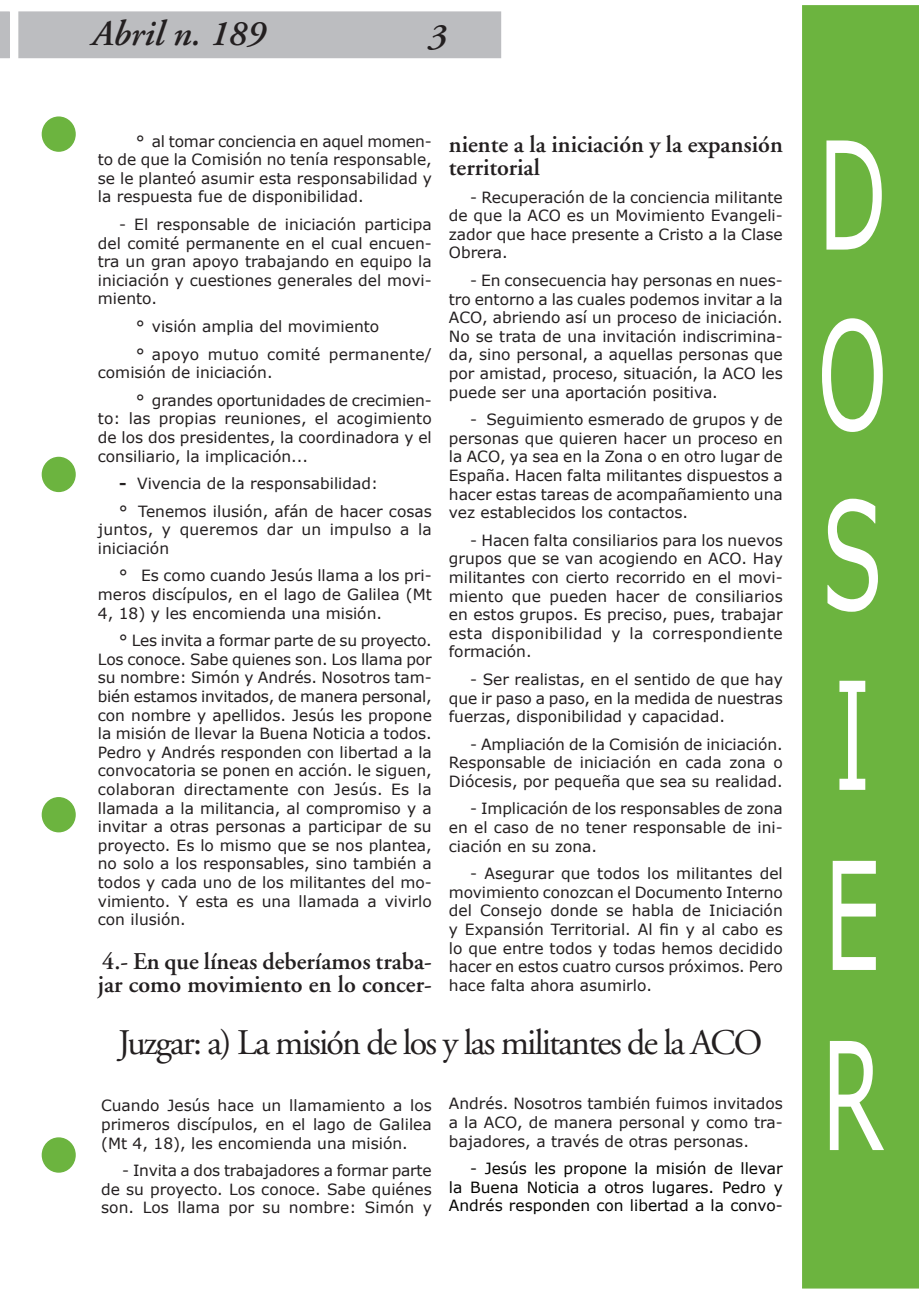
<style>
.page{position:relative;width:919px;height:1289px;background:#fff}
.page>*{position:absolute;margin:0;border:0;box-sizing:border-box;transform-origin:0 0}
.t1{font:150px/180px "Verdana";color:#fff;text-align:justify;scale:.6 1}
.segundo_titulo{font:36px "Adobe Garamond";letter-spacing:-.05em;color:#231f20}
.t2{font:italic 600 36px "Adobe Garamond";color:#231f20}
.texto{font:600 24px/22.6px "Adobe Garamond";color:#231f20}
.texto-2{font:15.45px/18.6px "Verdana";color:#231f20;text-align:justify}
.texto-3{font:15.45px/18.6px "Verdana";color:#030300;text-align:justify}
.s1{font-weight:700}
</style>
<div class="page">
<svg style="left:0;top:11px;width:10px;height:47px"></svg>
<div style="left:802px;top:6px;width:116px;height:1281px;background:#6cb43f"></div>
<div style="left:802px;top:5px;width:116px;height:1283px;border:2px solid #6cb43f"></div>
<div style="left:18px;top:11px;width:483px;height:47px;background:#bcbdc0;border:2px solid #bcbdc0"></div>
<div style="left:42px;top:117px;width:33px;height:34px;background:#6cb43f;border-radius:50%"></div>
<div style="left:42px;top:116px;width:34px;height:36px;border:2px solid #6cb43f;border-radius:50%"></div>
<div style="left:42px;top:457px;width:33px;height:34px;background:#6cb43f;border-radius:50%"></div>
<div style="left:42px;top:457px;width:34px;height:35px;border:2px solid #6cb43f;border-radius:50%"></div>
<div style="left:42px;top:797px;width:33px;height:34px;background:#6cb43f;border-radius:50%"></div>
<div style="left:42px;top:797px;width:34px;height:35px;border:2px solid #6cb43f;border-radius:50%"></div>
<div style="left:42px;top:1138px;width:33px;height:33px;background:#6cb43f;border-radius:50%"></div>
<div style="left:42px;top:1137px;width:34px;height:35px;border:2px solid #6cb43f;border-radius:50%"></div>
<h2 class="t2" style="left:92px;top:14px;width:175px">Abril n. 189</h2>
<h2 class="t2" style="left:428px;top:17px;width:20px">3</h2>
<p class="texto-2" style="left:98px;top:131px;width:335px;text-indent:38px">° al tomar conciencia en aquel momen&shy;to de que la Comisión no tenía responsable, se le planteó asumir esta responsabilidad y la respuesta fue de disponibilidad.</p>
<p class="texto-2" style="left:98px;top:214px;width:335px;text-indent:21px">- El responsable de iniciación participa del comité permanente en el cual encuen&shy;tra un gran apoyo trabajando en equipo la iniciación y cuestiones generales del movi&shy;miento.</p>
<p class="texto-2" style="left:136px;top:316px;width:244px">° visión amplia del movimiento</p>
<p class="texto-2" style="left:98px;top:344px;width:335px;text-indent:38px">° apoyo mutuo comité permanente/ comisión de iniciación.</p>
<p class="texto-2" style="left:98px;top:390px;width:335px;text-indent:38px">° grandes oportunidades de crecimien&shy;to: las propias reuniones, el acogimiento de los dos presidentes, la coordinadora y el consiliario, la implicación...</p>
<p class="texto-2" style="left:119px;top:473px;width:260px"><span class="s1">-</span> Vivencia de la responsabilidad:</p>
<p class="texto-2" style="left:98px;top:501px;width:335px;text-indent:21px">° Tenemos ilusión, afán de hacer cosas juntos, y queremos dar un impulso a la iniciación</p>
<p class="texto-2" style="left:98px;top:566px;width:335px;text-indent:21px">° Es como cuando Jesús llama a los pri&shy;meros discípulos, en el lago de Galilea (Mt 4, 18) y les encomienda una misión.</p>
<p class="texto-2" style="left:98px;top:630px;width:335px;text-indent:21px">° Les invita a formar parte de su proyecto.<br>Los conoce. Sabe quienes son. Los llama por su nombre: Simón y Andrés. Nosotros tam&shy;bién estamos invitados, de manera personal, con nombre y apellidos. Jesús les propone la misión de llevar la Buena Noticia a todos.<br>Pedro y Andrés responden con libertad a la convocatoria se ponen en acción. le siguen, colaboran directamente con Jesús. Es la llamada a la militancia, al compromiso y a invitar a otras personas a participar de su proyecto. Es lo mismo que se nos plantea, no solo a los responsables, sino también a todos y cada uno de los militantes del mo&shy;vimiento. Y esta es una llamada a vivirlo con ilusión.</p>
<p class="texto" style="left:98px;top:950px;width:335px">4.- En que líneas deberíamos traba&shy;jar como movimiento en lo concer-</p>
<p class="texto" style="left:449px;top:134px;width:335px">niente a la iniciación y la expansión territorial</p>
<p class="texto-2" style="left:449px;top:187px;width:335px;text-indent:21px">- Recuperación de la conciencia militante de que la ACO es un Movimiento Evangeli&shy;zador que hace presente a Cristo a la Clase Obrera.</p>
<p class="texto-2" style="left:449px;top:270px;width:335px;text-indent:21px">- En consecuencia hay personas en nues&shy;tro entorno a las cuales podemos invitar a la ACO, abriendo así un proceso de iniciación.<br>No se trata de una invitación indiscrimina&shy;da, sino personal, a aquellas personas que por amistad, proceso, situación, la ACO les puede ser una aportación positiva.</p>
<p class="texto-2" style="left:449px;top:410px;width:335px;text-indent:21px">- Seguimiento esmerado de grupos y de personas que quieren hacer un proceso en la ACO, ya sea en la Zona o en otro lugar de España. Hacen falta militantes dispuestos a hacer estas tareas de acompañamiento una vez establecidos los contactos.</p>
<p class="texto-2" style="left:449px;top:530px;width:335px;text-indent:21px">- Hacen falta consiliarios para los nuevos grupos que se van acogiendo en ACO. Hay militantes con cierto recorrido en el movi&shy;miento que pueden hacer de consiliarios en estos grupos. Es preciso, pues, trabajar esta disponibilidad y la correspondiente formación.</p>
<p class="texto-2" style="left:449px;top:669px;width:335px;text-indent:21px">- Ser realistas, en el sentido de que hay que ir paso a paso, en la medida de nuestras fuerzas, disponibilidad y capacidad.</p>
<p class="texto-2" style="left:449px;top:734px;width:335px;text-indent:21px">- Ampliación de la Comisión de iniciación.<br>Responsable de iniciación en cada zona o Diócesis, por pequeña que sea su realidad.</p>
<p class="texto-2" style="left:449px;top:799px;width:335px;text-indent:21px">- Implicación de los responsables de zona en el caso de no tener responsable de ini&shy;ciación en su zona.</p>
<p class="texto-2" style="left:449px;top:863px;width:335px;text-indent:21px">- Asegurar que todos los militantes del movimiento conozcan el Documento Interno del Consejo donde se habla de Iniciación y Expansión Territorial. Al fin y al cabo es lo que entre todos y todas hemos decidido hacer en estos cuatro cursos próximos. Pero hace falta ahora asumirlo.</p>
<p class="segundo_titulo" style="left:118px;top:1023px;width:645px">Juzgar: a) La misión de los y las militantes de la ACO</p>
<p class="texto-2" style="left:101px;top:1095px;width:332px">Cuando Jesús hace un llamamiento a los primeros discípulos, en el lago de Galilea (Mt 4, 18), les encomienda una misión.</p>
<p class="texto-2" style="left:101px;top:1160px;width:332px;text-indent:21px">- Invita a dos trabajadores a formar parte de su proyecto. Los conoce. Sabe quiénes son. Los llama por su nombre: Simón y</p>
<p class="texto-2" style="left:449px;top:1093px;width:335px">Andrés. Nosotros también fuimos invitados a la ACO, de manera personal y como tra&shy;bajadores, a través de otras personas.</p>
<p class="texto-3" style="left:449px;top:1158px;width:335px;text-indent:21px">- Jesús les propone la misión de llevar la Buena Noticia a otros lugares. Pedro y Andrés responden con libertad a la convo-</p>
<h1 class="t1" style="left:816px;top:100px;width:120px">D O S I E R</h1>
</div>
